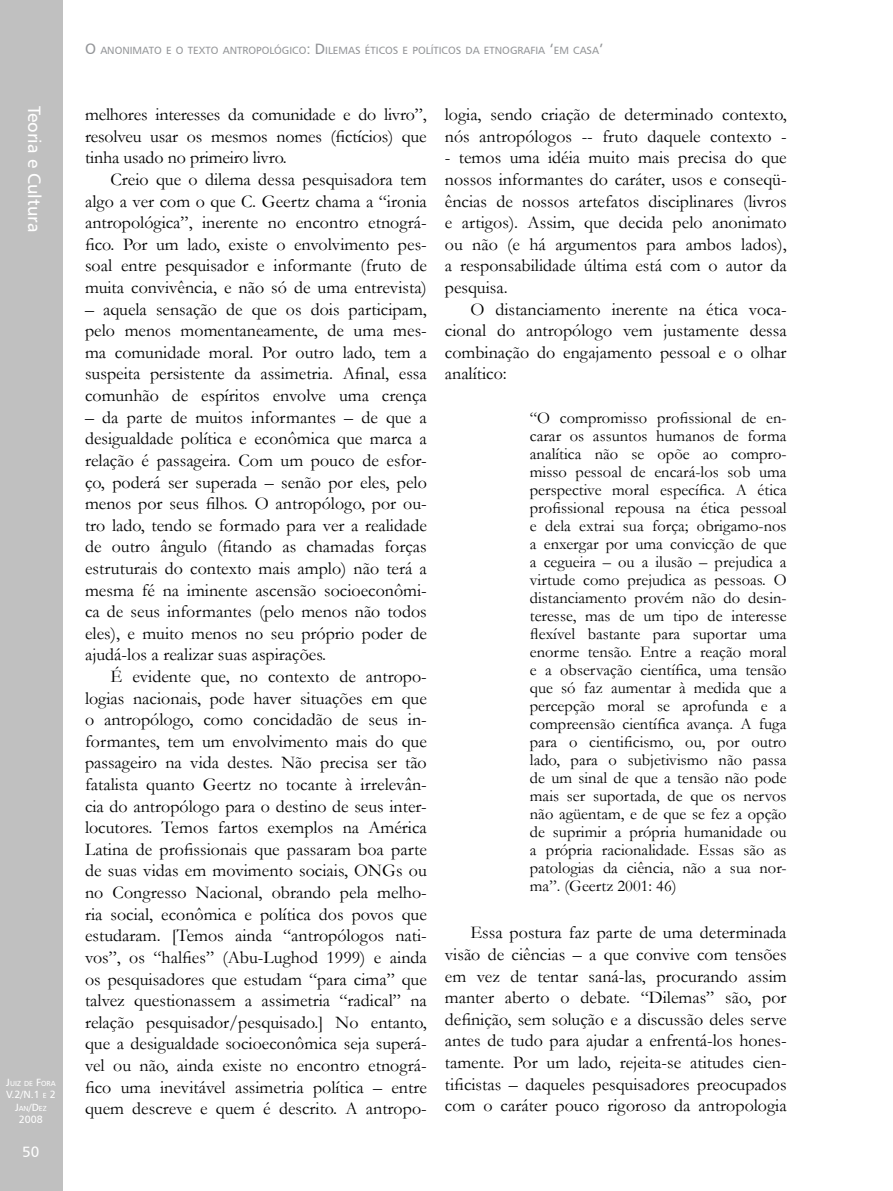
<style>
.page{position:relative;width:893px;height:1191px;background:#fff}
.page>*{position:absolute;margin:0;border:0;box-sizing:border-box;transform-origin:0 0}
.t1{font:18px/21.6px "Garamond";color:#000;text-align:justify}
.t2{font:18px "Humanist 777 BT Roman B";color:#fff}
.t3{font:16.5px/18px "Garamond";color:#000;text-align:justify}
.t4{font:15px "Humanist 777 BT Roman B";color:#fff}
.t5{font:10.5px "Humanist 777 BT Roman B";color:#939598}
.t6{font:10.5px "Humanist 777 BT Roman B";color:#fff}
.t7{font:7.35px "Humanist 777 BT Roman B";color:#fff}
.s1{font-size:10.5px}
.s2{font-size:7.35px}
.s3{font-size:15px}
</style>
<div class="page">
<div style="left:0;top:0;width:62px;height:1191px;background:#c0c0c0"></div>
<p class="t2" style="left:46px;top:106px;width:128px;rotate:90deg">Teoria e Cultura</p>
<p class="t7" style="left:6px;top:1078px;width:51px"><span class="s1">J</span>UIZ DE <span class="s1">F</span>ORA</p>
<p class="t6" style="left:6px;top:1088px;width:51px">V.2/N.1 <span class="s2">E</span> 2</p>
<p class="t7" style="left:15px;top:1103px;width:33px"><span class="s1">J</span>AN<span class="s1">/D</span> EZ</p>
<p class="t6" style="left:19px;top:1113px;width:26px">2008</p>
<p class="t4" style="left:22px;top:1142px;width:19px">50</p>
<p class="t5" style="left:85px;top:44px;width:520px"><span class="s3">O</span> AN ON IMATO E O TEXTO ANTROPOLÓGICO<span class="s3">: D</span> ILEMAS ÉTICOS E POLÍTICOS DA ETN OGRAFIA <span class="s3">‘</span>EM CASA<span class="s3">’</span></p>
<p class="t1" style="left:85px;top:103px;width:343px">melhores interesses da comunidade e do livro”, resolveu usar os mesmos nomes (fictícios) que tinha usado no primeiro livro.</p>
<p class="t1" style="left:85px;top:168px;width:343px;text-indent:26px">Creio que o dilema dessa pesquisadora tem algo a ver com o que C. Geertz chama a “ironia antropológica”, inerente no encontro etnográ&shy;fico. Por um lado, existe o envolvimento pes&shy;soal entre pesquisador e informante (fruto de muita convivência, e não só de uma entrevista)</p>
<p class="t1" style="left:85px;top:298px;width:343px">– aquela sensação de que os dois participam, pelo menos momentaneamente, de uma mes&shy;ma comunidade moral. Por outro lado, tem a suspeita persistente da assimetria. Afinal, essa comunhão de espíritos envolve uma crença</p>
<p class="t1" style="left:85px;top:406px;width:343px">– da parte de muitos informantes – de que a desigualdade política e econômica que marca a relação é passageira. Com um pouco de esfor&shy;ço, poderá ser superada – senão por eles, pelo menos por seus filhos. O antropólogo, por ou&shy;tro lado, tendo se formado para ver a realidade de outro ângulo (fitando as chamadas forças estruturais do contexto mais amplo) não terá a mesma fé na iminente ascensão socioeconômi&shy;ca de seus informantes (pelo menos não todos eles), e muito menos no seu próprio poder de ajudá-los a realizar suas aspirações.</p>
<p class="t1" style="left:85px;top:665px;width:343px;text-indent:26px">É evidente que, no contexto de antropo&shy;logias nacionais, pode haver situações em que o antropólogo, como concidadão de seus in&shy;formantes, tem um envolvimento mais do que passageiro na vida destes. Não precisa ser tão fatalista quanto Geertz no tocante à irrelevân&shy;cia do antropólogo para o destino de seus inter&shy;locutores. Temos fartos exemplos na América Latina de profissionais que passaram boa parte de suas vidas em movimento sociais, ONGs ou no Congresso Nacional, obrando pela melho&shy;ria social, econômica e política dos povos que estudaram. [Temos ainda “antropólogos nati&shy;vos”, os “halfies” (Abu-Lughod 1999) e ainda os pesquisadores que estudam “para cima” que talvez questionassem a assimetria “radical” na relação pesquisador/pesquisado.] No entanto, que a desigualdade socioeconômica seja superá&shy;vel ou não, ainda existe no encontro etnográ&shy;fico uma inevitável assimetria política – entre quem descreve e quem é descrito. A antropo-</p>
<p class="t1" style="left:445px;top:103px;width:343px">logia, sendo criação de determinado contexto, nós antropólogos -- fruto daquele contexto -</p>
<p class="t1" style="left:445px;top:146px;width:343px">- temos uma idéia muito mais precisa do que nossos informantes do caráter, usos e conseqü&shy;ências de nossos artefatos disciplinares (livros e artigos). Assim, que decida pelo anonimato ou não (e há argumentos para ambos lados), a responsabilidade última está com o autor da pesquisa.</p>
<p class="t1" style="left:445px;top:298px;width:343px;text-indent:26px">O distanciamento inerente na ética voca&shy;cional do antropólogo vem justamente dessa combinação do engajamento pessoal e o olhar analítico:</p>
<p class="t3" style="left:530px;top:408px;width:258px">“O compromisso profissional de en&shy;carar os assuntos humanos de forma analítica não se opõe ao compro&shy;misso pessoal de encará-los sob uma perspective moral específica. A ética profissional repousa na ética pessoal e dela extrai sua força; obrigamo-nos a enxergar por uma convicção de que a cegueira – ou a ilusão – prejudica a virtude como prejudica as pessoas. O distanciamento provém não do desin&shy;teresse, mas de um tipo de interesse flexível bastante para suportar uma enorme tensão. Entre a reação moral e a observação científica, uma tensão que só faz aumentar à medida que a percepção moral se aprofunda e a compreensão científica avança. A fuga para o cientificismo, ou, por outro lado, para o subjetivismo não passa de um sinal de que a tensão não pode mais ser suportada, de que os nervos não agüentam, e de que se fez a opção de suprimir a própria humanidade ou a própria racionalidade. Essas são as patologias da ciência, não a sua nor&shy;ma”. (Geertz 2001: 46)</p>
<p class="t1" style="left:445px;top:921px;width:343px;text-indent:26px">Essa postura faz parte de uma determinada visão de ciências – a que convive com tensões em vez de tentar saná-las, procurando assim manter aberto o debate. “Dilemas” são, por definição, sem solução e a discussão deles serve antes de tudo para ajudar a enfrentá-los hones&shy;tamente. Por um lado, rejeita-se atitudes cien&shy;tificistas – daqueles pesquisadores preocupados com o caráter pouco rigoroso da antropologia</p>
</div>
